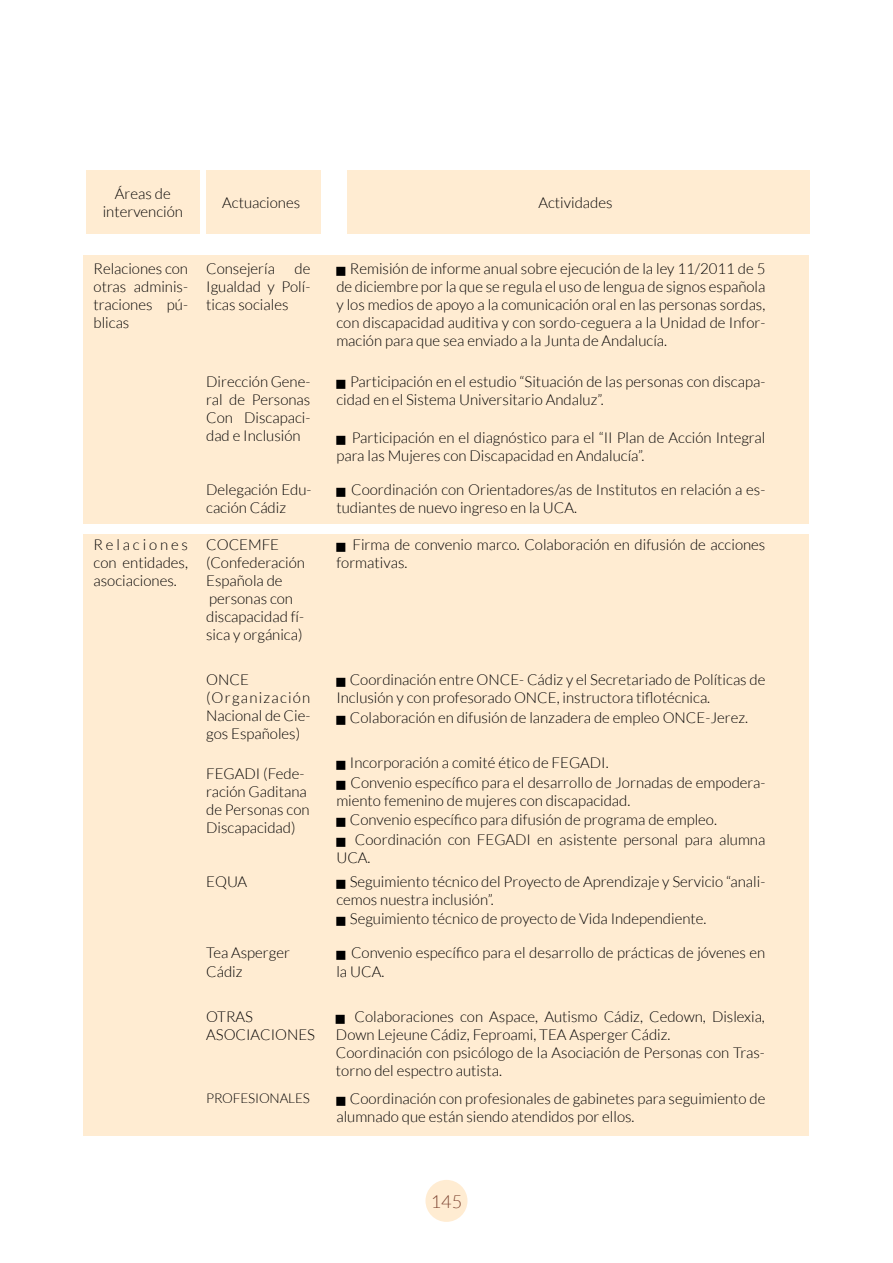
<style>
.page{position:relative;width:893px;height:1263px;background:#fff}
.page>*{position:absolute;margin:0;border:0;box-sizing:border-box;transform-origin:0 0}
.t1{font:300 18px "Lato";color:#7f4633}
.t2{font:300 15px/18px "Lato";color:#000}
.t3{font:300 13.5px "Lato";letter-spacing:-.01em;color:#000}
</style>
<div class="page">
<div style="left:425px;top:1180px;width:42px;height:42px;background:#ffecd2;border-radius:50%"></div>
<div style="left:84px;top:256px;width:725px;height:268px;background:#ffecd2"></div>
<div style="left:84px;top:534px;width:725px;height:601px;background:#ffecd2"></div>
<div style="left:86px;top:170px;width:113px;height:64px;background:#ffecd2"></div>
<div style="left:206px;top:170px;width:115px;height:64px;background:#ffecd2"></div>
<div style="left:347px;top:170px;width:462px;height:64px;background:#ffecd2"></div>
<p class="t2" style="left:103px;top:185px;width:82px;text-align:center">Áreas de intervención</p>
<p class="t2" style="left:222px;top:194px;width:79px">Actuaciones</p>
<p class="t2" style="left:94px;top:259px;width:96px;text-align:justify">Relaciones con otras adminis&shy;traciones pú&shy;blicas</p>
<p class="t2" style="left:206px;top:259px;width:106px;text-align:justify;text-indent:88px">de Igualdad y Polí&shy;ticas sociales</p>
<p class="t2" style="left:206px;top:259px;width:70px">Consejería</p>
<p class="t2" style="left:94px;top:535px;width:96px;text-align:justify">Relaciones con entidades, asociaciones.</p>
<p class="t2" style="left:206px;top:373px;width:106px;text-align:justify">Dirección Gene&shy;ral de Personas Con Discapaci&shy;dad e Inclusión</p>
<p class="t2" style="left:206px;top:481px;width:107px">Delegación Edu&shy;cación Cádiz</p>
<p class="t2" style="left:206px;top:535px;width:100px">COCEMFE (Confederación<br>Española de personas con discapacidad fí&shy;sica y orgánica)</p>
<p class="t2" style="left:206px;top:671px;width:106px">ONCE (Organización<br>Nacional de Cie&shy;gos Españoles)</p>
<p class="t2" style="left:206px;top:765px;width:105px">FEGADI (Fede&shy;ración Gaditana de Personas con<br>Discapacidad)</p>
<p class="t2" style="left:206px;top:872px;width:43px">EQUA</p>
<p class="t2" style="left:206px;top:944px;width:85px">Tea Asperger<br>Cádiz</p>
<p class="t2" style="left:206px;top:1007px;width:110px">OTRAS<br>ASOCIACIONES</p>
<p class="t3" style="left:206px;top:1090px;width:105px">PROFESIONALES</p>
<p class="t2" style="left:538px;top:194px;width:76px">Actividades</p>
<p class="t2" style="left:336px;top:259px;width:430px;text-align:justify;text-indent:14px">Remisión de informe anual sobre ejecución de la ley 11/2011 de 5 de diciembre por la que se regula el uso de lengua de signos española y los medios de apoyo a la comunicación oral en las personas sordas, con discapacidad auditiva y con sordo-ceguera a la Unidad de Infor&shy;mación para que sea enviado a la Junta de Andalucía.</p>
<p class="t2" style="left:336px;top:373px;width:430px;text-indent:14px">Participación en el estudio “Situación de las personas con discapa&shy;cidad en el Sistema Universitario Andaluz”.</p>
<p class="t2" style="left:336px;top:428px;width:430px;text-indent:15px">Participación en el diagnóstico para el “II Plan de Acción Integral para las Mujeres con Discapacidad en Andalucía”.</p>
<p class="t2" style="left:336px;top:481px;width:430px;text-indent:15px">Coordinación con Orientadores/as de Institutos en relación a es&shy;tudiantes de nuevo ingreso en la UCA.</p>
<p class="t2" style="left:336px;top:535px;width:430px;text-indent:16px">Firma de convenio marco. Colaboración en difusión de acciones formativas.</p>
<p class="t2" style="left:336px;top:671px;width:430px;text-indent:13px">Coordinación entre ONCE- Cádiz y el Secretariado de Políticas de<br>Inclusión y con profesorado ONCE, instructora tiflotécnica.</p>
<p class="t2" style="left:350px;top:708px;width:400px">Colaboración en difusión de lanzadera de empleo ONCE-Jerez.</p>
<p class="t2" style="left:350px;top:753px;width:417px;line-height:19.5px">Incorporación a comité ético de FEGADI.<br>Convenio específico para el desarrollo de Jornadas de empodera-</p>
<p class="t2" style="left:336px;top:791px;width:296px">miento femenino de mujeres con discapacidad.</p>
<p class="t2" style="left:350px;top:811px;width:369px">Convenio específico para difusión de programa de empleo.</p>
<p class="t2" style="left:355px;top:830px;width:412px">Coordinación con FEGADI en asistente personal para alumna</p>
<p class="t2" style="left:350px;top:845px;width:417px;line-height:23.9px;text-indent:-13px">UCA.<br>Seguimiento técnico del Proyecto de Aprendizaje y Servicio “anali-</p>
<p class="t2" style="left:350px;top:889px;width:358px;line-height:19.5px;text-indent:-14px">cemos nuestra inclusión”.<br>Seguimiento técnico de proyecto de Vida Independiente.</p>
<p class="t2" style="left:336px;top:944px;width:430px;text-indent:15px">Convenio específico para el desarrollo de prácticas de jóvenes en la UCA.</p>
<p class="t2" style="left:336px;top:1007px;width:430px;text-indent:19px">Colaboraciones con Aspace, Autismo Cádiz, Cedown, Dislexia, Down Lejeune Cádiz, Feproami, TEA Asperger Cádiz.<br>Coordinación con psicólogo de la Asociación de Personas con Tras&shy;torno del espectro autista.</p>
<p class="t2" style="left:336px;top:1089px;width:430px;text-indent:14px">Coordinación con profesionales de gabinetes para seguimiento de alumnado que están siendo atendidos por ellos.</p>
<p class="t1" style="left:431px;top:1192px;width:33px">145</p>
</div>
